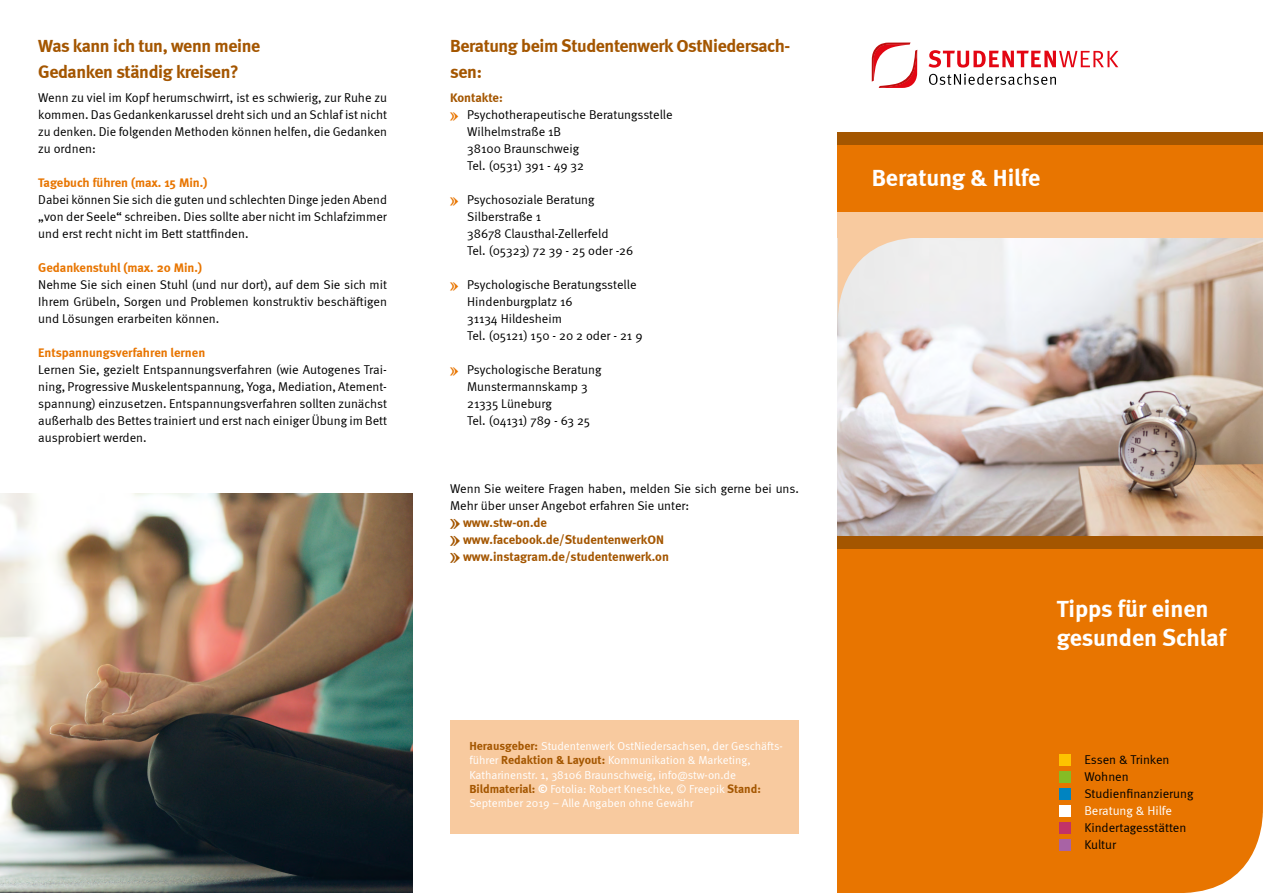
<style>
.page{position:relative;width:1263px;height:893px;background:#fff}
.page>*{position:absolute;margin:0;border:0;box-sizing:border-box;transform-origin:0 0}
.t1{font:700 24px/28.8px "Meta";color:#fff}
.t2{font:700 18px/25.5px "Meta";letter-spacing:-.02em;color:#a45600}
.t3{font:12.75px/17px "Meta Normal";color:#000}
.t4{font:700 12.75px/17px "Meta";color:#a45600}
.t5{font:700 12.75px "Meta";color:#e87500}
.t6{font:12.75px "Meta Normal";letter-spacing:-.005em;color:#fff}
.t7{font:11.55px/14.2px "Meta Normal";color:#fff}
.s1{font-family:"SW Pfeil";font-size:10.5px;color:#e87500}
.s2{font-family:"SW Pfeil";font-weight:400}
.s3{font-family:"Meta";font-weight:700;font-size:12px;color:#a45600}
.s4{font-family:"Meta";font-weight:700}
</style>
<div class="page">
<div style="left:838px;top:132px;width:425px;height:761px;background:#e87500"></div>
<div style="left:838px;top:132px;width:425px;height:13px;background:#a45600"></div>
<div style="left:838px;top:536px;width:425px;height:13px;background:#a45600"></div>
<svg style="left:1059px;top:754px;width:204px;height:139px"></svg>
<svg style="left:928px;top:50px;width:190px;height:35px"></svg>
<svg style="left:872px;top:43px;width:45px;height:45px"></svg>
<div style="left:450px;top:720px;width:349px;height:113px;background:#f8ca9f"></div>
<img style="left:838px;top:238px;width:425px;height:298px">
<img style="left:0;top:493px;width:412px;height:400px">
<div style="left:838px;top:213px;width:425px;height:25px;background:#f8ca9f"></div>
<svg style="left:838px;top:238px;width:79px;height:89px;background:#ede5dd"></svg>
<h2 class="t2" style="left:38px;top:33px;width:224px">Was kann ich tun, wenn meine<br>Gedanken ständig kreisen?</h2>
<p class="t3" style="left:38px;top:89px;width:350px;text-align:justify">Wenn zu viel im Kopf herumschwirrt, ist es schwierig, zur Ruhe zu kommen. Das Gedankenkarussel dreht sich und an Schlaf ist nicht zu denken. Die folgenden Methoden können helfen, die Gedanken zu ordnen:</p>
<p class="t5" style="left:38px;top:175px;width:171px">Tagebuch führen (max. 15 Min.)</p>
<p class="t3" style="left:38px;top:191px;width:350px;text-align:justify">Dabei können Sie sich die guten und schlechten Dinge jeden Abend „von der Seele“ schreiben. Dies sollte aber nicht im Schlafzimmer und erst recht nicht im Bett stattfinden.</p>
<p class="t5" style="left:38px;top:260px;width:165px">Gedankenstuhl (max. 20 Min.)</p>
<p class="t3" style="left:38px;top:276px;width:350px;text-align:justify">Nehme Sie sich einen Stuhl (und nur dort), auf dem Sie sich mit Ihrem Grübeln, Sorgen und Problemen konstruktiv beschäftigen und Lösungen erarbeiten können.</p>
<p class="t5" style="left:38px;top:345px;width:169px">Entspannungsverfahren lernen</p>
<p class="t3" style="left:38px;top:361px;width:350px;text-align:justify">Lernen Sie, gezielt Entspannungsverfahren (wie Autogenes Trai&shy;ning, Progressive Muskelentspannung, Yoga, Mediation, Atement&shy;spannung) einzusetzen. Entspannungsverfahren sollten zunächst außerhalb des Bettes trainiert und erst nach einiger Übung im Bett ausprobiert werden.</p>
<h2 class="t2" style="left:450px;top:33px;width:342px">Beratung beim Studentenwerk OstNiedersach&shy;sen:</h2>
<p class="t4" style="left:450px;top:89px;width:54px">Kontakte:</p>
<p class="t3" style="left:467px;top:106px;width:207px;text-indent:-17px"><span class="s1">#</span> Psychotherapeutische Beratungsstelle<br>Wilhelmstraße 1B<br>38100 Braunschweig<br>Tel. (0531) 391 - 49 32</p>
<p class="t3" style="left:467px;top:191px;width:168px;text-indent:-17px"><span class="s1">#</span> Psychosoziale Beratung<br>Silberstraße 1<br>38678 Clausthal-Zellerfeld<br>Tel. (05323) 72 39 - 25 oder -26</p>
<p class="t3" style="left:467px;top:276px;width:177px;text-indent:-17px"><span class="s1">#</span> Psychologische Beratungsstelle<br>Hindenburgplatz 16<br>31134 Hildesheim<br>Tel. (05121) 150 - 20 2 oder - 21 9</p>
<p class="t3" style="left:467px;top:361px;width:136px;text-indent:-17px"><span class="s1">#</span> Psychologische Beratung<br>Munstermannskamp 3<br>21335 Lüneburg<br>Tel. (04131) 789 - 63 25</p>
<p class="t3" style="left:450px;top:480px;width:350px">Wenn Sie weitere Fragen haben, melden Sie sich gerne bei uns.<br>Mehr über unser Angebot erfahren Sie unter:</p>
<p class="t4" style="left:450px;top:514px;width:220px"><span class="s2">#</span> www.stw-on.de<br><span class="s2">#</span> www.facebook.de/StudentenwerkON <span class="s2">#</span> www.instagram.de/studentenwerk.on</p>
<p class="t7" style="left:469px;top:739px;width:315px"><span class="s3">Herausgeber:</span> Studentenwerk OstNiedersachsen, der Geschäfts&shy;führer <span class="s3">Redaktion &amp; Layout:</span> Kommunikation &amp; Marketing, Katharinenstr. 1, 38106 Braunschweig, info@stw-on.de <span class="s3">Bildmaterial:</span> <span class="s4">©</span> Fotolia: Robert Kneschke, © Freepik <span class="s3">Stand:<br></span>September 2019 – Alle Angaben ohne Gewähr</p>
<h1 class="t1" style="left:872px;top:163px;width:170px">Beratung &amp; Hilfe</h1>
<h1 class="t1" style="left:1057px;top:594px;width:171px">Tipps für einen gesunden Schlaf</h1>
<p class="t3" style="left:1084px;top:751px;width:111px">Essen &amp; Trinken<br>Wohnen<br>Studienfinanzierung</p>
<p class="t6" style="left:1084px;top:803px;width:89px">Beratung &amp; Hilfe</p>
<p class="t3" style="left:1084px;top:819px;width:104px">Kindertagesstätten<br>Kultur</p>
</div>
